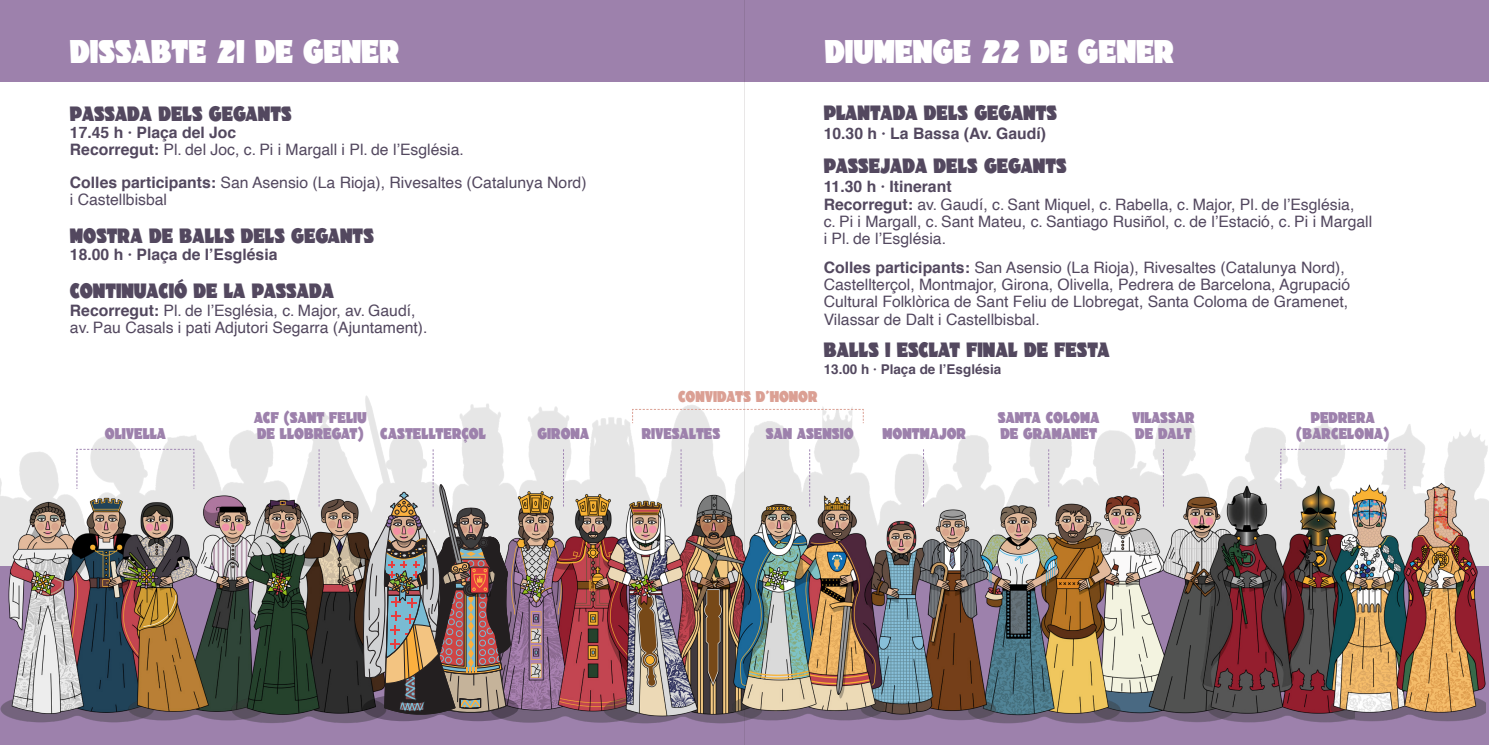
<style>
.page{position:relative;width:1489px;height:745px;background:#fff}
.page>*{position:absolute;margin:0;border:0;box-sizing:border-box;transform-origin:0 0}
.t1{font:33.25px "Materhorn NF";color:#fff}
.t2{font:21px "Materhorn NF";color:#53485f}
.t3{font:15.75px/17.3px "Helvetica";color:#53485f}
.t4{font:15.75px/15.8px "Materhorn NF";color:#9d81ac;text-align:center}
.t5{font:700 15.75px "Helvetica";color:#53485f}
.t6{font:15.75px "Materhorn NF";color:#dba094}
.t7{font:700 13.47px "Helvetica";color:#53485f}
.s1{font-weight:700}
</style>
<div class="page">
<img style="left:0;top:395px;width:1488px;height:171px">
<div style="left:0;top:566px;width:1488px;height:178px;background:#9d81ac"></div>
<div style="left:0;top:0;width:1488px;height:82px;background:#9d81ac"></div>
<img style="left:0;top:488px;width:115px;height:235px">
<img style="left:1084px;top:479px;width:111px;height:243px">
<img style="left:1195px;top:474px;width:115px;height:249px">
<img style="left:1310px;top:479px;width:175px;height:244px">
<img style="left:115px;top:473px;width:159px;height:250px">
<svg style="left:319px;top:449px;width:1px;height:25px"></svg>
<svg style="left:1048px;top:449px;width:1px;height:41px"></svg>
<svg style="left:1162px;top:449px;width:1px;height:57px"></svg>
<img style="left:215px;top:474px;width:188px;height:249px">
<img style="left:1006px;top:490px;width:125px;height:234px">
<img style="left:890px;top:483px;width:116px;height:241px">
<svg style="left:563px;top:449px;width:1px;height:19px"></svg>
<svg style="left:923px;top:449px;width:1px;height:57px"></svg>
<img style="left:486px;top:468px;width:155px;height:255px">
<svg style="left:359px;top:449px;width:159px;height:271px"></svg>
<hr style="left:744px;top:0;width:1px;height:744px;background:#1f120d">
<svg style="left:76px;top:448px;width:119px;height:41px"></svg>
<svg style="left:1279px;top:448px;width:126px;height:41px"></svg>
<img style="left:599px;top:480px;width:146px;height:254px">
<svg style="left:680px;top:449px;width:1px;height:57px"></svg>
<img style="left:732px;top:465px;width:158px;height:261px">
<svg style="left:809px;top:449px;width:1px;height:57px"></svg>
<svg style="left:631px;top:408px;width:233px;height:15px"></svg>
<p class="t1" style="left:70px;top:33px;width:331px">DISSABTE 21 DE GENER</p>
<p class="t1" style="left:824px;top:33px;width:351px">DIUMENGE 22 DE GENER</p>
<p class="t2" style="left:70px;top:102px;width:223px">PASSADA DELS GEGANTS</p>
<p class="t5" style="left:70px;top:120px;width:168px">17.45 h · Plaça del Joc</p>
<p class="t3" style="left:70px;top:142px;width:395px"><span class="s1">Recorregut:</span> Pl. del Joc, c. Pi i Margall i Pl. de l’Església.</p>
<p class="t3" style="left:70px;top:174px;width:518px"><span class="s1">Colles participants:</span> San Asensio (La Rioja), Rivesaltes (Catalunya Nord) i Castellbisbal</p>
<p class="t2" style="left:70px;top:224px;width:305px">MOSTRA DE BALLS DELS GEGANTS</p>
<p class="t5" style="left:70px;top:242px;width:209px">18.00 h · Plaça de l’Església</p>
<p class="t2" style="left:70px;top:279px;width:266px">CONTINUACIÓ DE LA PASSADA</p>
<p class="t3" style="left:70px;top:302px;width:359px"><span class="s1">Recorregut:</span> Pl. de l’Església, c. Major, av. Gaudí, av. Pau Casals i pati Adjutori Segarra (Ajuntament).</p>
<p class="t2" style="left:823px;top:100px;width:235px">PLANTADA DELS GEGANTS</p>
<p class="t5" style="left:823px;top:121px;width:224px">10.30 h · La Bassa (Av. Gaudí)</p>
<p class="t2" style="left:823px;top:154px;width:244px">PASSEJADA DELS GEGANTS</p>
<p class="t3" style="left:823px;top:179px;width:550px"><span class="s1">11.30 h · Itinerant<br>Recorregut:</span> av. Gaudí, c. Sant Miquel, c. Rabella, c. Major, Pl. de l’Església,<br>c. Pi i Margall, c. Sant Mateu, c. Santiago Rusiñol, c. de l’Estació, c. Pi i Margall i Pl. de l’Església.</p>
<p class="t3" style="left:823px;top:259px;width:528px"><span class="s1">Colles participants:</span> San Asensio (La Rioja), Rivesaltes (Catalunya Nord), Castellterçol, Montmajor, Girona, Olivella, Pedrera de Barcelona, Agrupació Cultural Folklòrica de Sant Feliu de Llobregat, Santa Coloma de Gramenet, Vilassar de Dalt i Castellbisbal.</p>
<p class="t2" style="left:823px;top:338px;width:288px">BALLS I ESCLAT FINAL DE FESTA</p>
<p class="t7" style="left:823px;top:358px;width:179px">13.00 h · Plaça de l’Església</p>
<p class="t6" style="left:678px;top:387px;width:141px">CONVIDATS D’HONOR</p>
<p class="t4" style="left:105px;top:426px;width:63px">OLIVELLA</p>
<p class="t4" style="left:254px;top:410px;width:115px;text-align:left">ACF (SANT FELIU<br>DE LLOBREGAT)</p>
<p class="t4" style="left:997px;top:410px;width:103px">SANTA COLOMA</p>
<p class="t4" style="left:1132px;top:410px;width:64px">VILASSAR</p>
<p class="t4" style="left:380px;top:426px;width:107px">CASTELLTERÇOL</p>
<p class="t4" style="left:537px;top:426px;width:53px">GIRONA</p>
<p class="t4" style="left:641px;top:426px;width:80px">RIVESALTES</p>
<p class="t4" style="left:765px;top:426px;width:89px">SAN ASENSIO</p>
<p class="t4" style="left:882px;top:426px;width:85px">MONTMAJOR</p>
<p class="t4" style="left:1135px;top:426px;width:58px">DE DALT</p>
<p class="t4" style="left:1000px;top:426px;width:98px">DE GRAMANET</p>
<p class="t4" style="left:1296px;top:410px;width:95px">PEDRERA (BARCELONA)</p>
</div>
